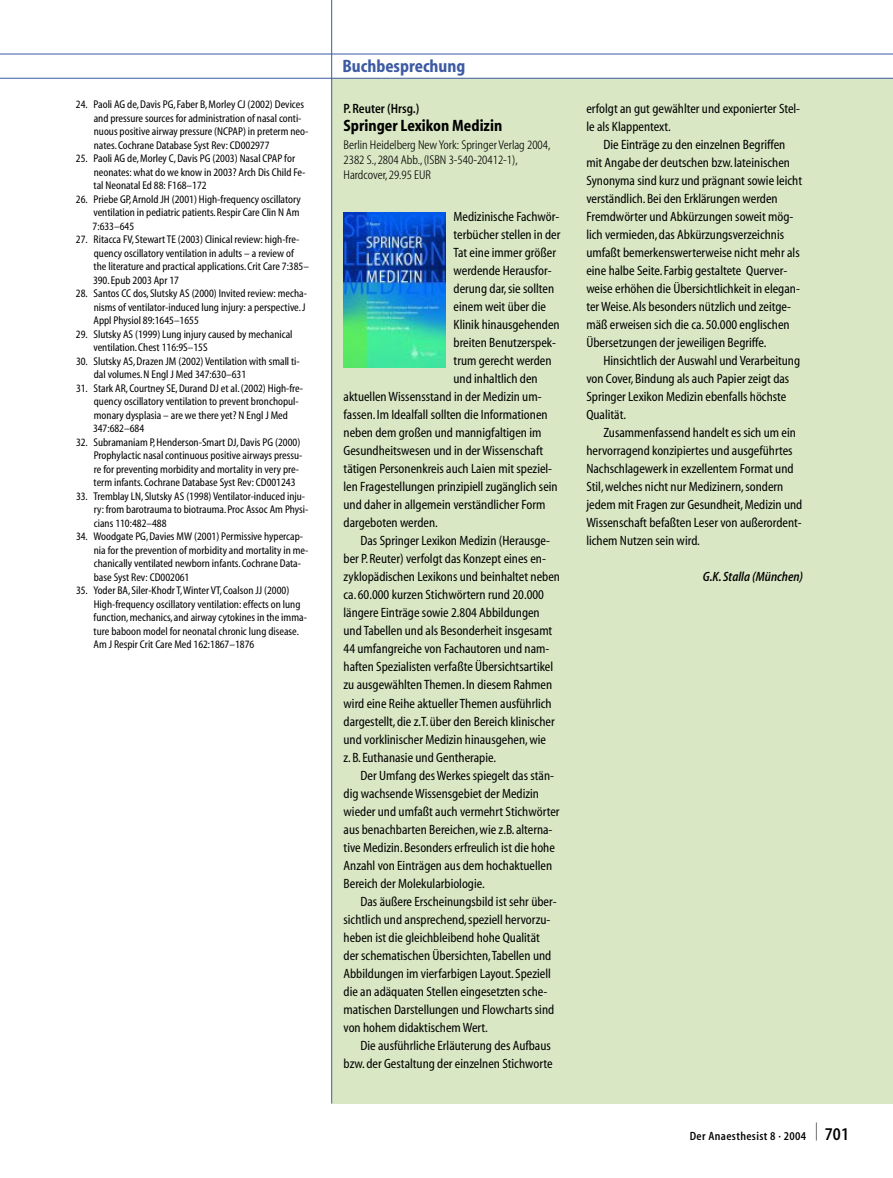
<style>
.page{position:relative;width:893px;height:1178px;background:#fff}
.page>*{position:absolute;margin:0;border:0;box-sizing:border-box;transform-origin:0 0}
.t1{font:700 condensed 18px "S Myriad";color:#3c5ba3}
.t2{font:700 condensed 16.5px "S Myriad";color:#000}
.t3{font:condensed 13.5px/18px "S Myriad";color:#000}
.t4{font:italic 600 condensed 13.5px "S Myriad";color:#000}
.t5{font:600 condensed 13.5px "S Myriad";color:#000}
.t6{font:300 condensed 12.75px/15px "S Myriad";color:#000}
.t7{font:600 condensed 12px "S Myriad";letter-spacing:.03em;color:#000}
.t8{font:condensed 11.25px/13.5px "S Myriad";color:#000}
.s1{font-size:18px}
</style>
<div class="page">
<div style="left:332px;top:78px;width:561px;height:1025px;background:#d9e7c4"></div>
<hr style="left:331px;top:0;width:1px;height:1103px;background:#3c5ba3">
<img style="left:343px;top:213px;width:102px;height:155px">
<hr style="left:0;top:54px;width:893px;height:1px;background:#3c5ba3">
<hr style="left:0;top:78px;width:893px;height:1px;background:#3c5ba3">
<p class="t8" style="left:94px;top:98px;width:216px;text-indent:-18px">24. Paoli AG de, Davis PG, Faber B, Morley CJ (2002) Devices and pressure sources for administration of nasal conti&shy;nuous positive airway pressure (NCPAP) in preterm neo&shy;nates. Cochrane Database Syst Rev: CD002977</p>
<p class="t8" style="left:94px;top:152px;width:213px;text-indent:-18px">25. Paoli AG de, Morley C, Davis PG (2003) Nasal CPAP for neonates: what do we know in 2003? Arch Dis Child Fe&shy;tal Neonatal Ed 88: F168–172</p>
<p class="t8" style="left:93px;top:193px;width:210px;text-align:justify;text-indent:-17px">26. Priebe GP, Arnold JH (2001) High-frequency oscillatory ventilation in pediatric patients. Respir Care Clin N Am 7:633–645</p>
<p class="t8" style="left:93px;top:233px;width:217px;text-indent:-17px">27. Ritacca FV, Stewart TE (2003) Clinical review: high-fre&shy;quency oscillatory ventilation in adults – a review of<br>the literature and practical applications. Crit Care 7:385– 390. Epub 2003 Apr 17</p>
<p class="t8" style="left:94px;top:287px;width:215px;text-indent:-18px">28. Santos CC dos, Slutsky AS (2000) Invited review: mecha&shy;nisms of ventilator-induced lung injury: a perspective. J<br>Appl Physiol 89:1645–1655</p>
<p class="t8" style="left:93px;top:328px;width:201px;text-indent:-18px">29. Slutsky AS (1999) Lung injury caused by mechanical ventilation. Chest 116:9S–15S</p>
<p class="t8" style="left:94px;top:355px;width:207px;text-indent:-18px">30. Slutsky AS, Drazen JM (2002) Ventilation with small ti&shy;dal volumes. N Engl J Med 347:630–631</p>
<p class="t8" style="left:93px;top:382px;width:212px;text-indent:-17px">31. Stark AR, Courtney SE, Durand DJ et al. (2002) High-fre&shy;quency oscillatory ventilation to prevent bronchopul&shy;monary dysplasia – are we there yet? N Engl J Med 347:682–684</p>
<p class="t8" style="left:94px;top:436px;width:210px;text-indent:-18px">32. Subramaniam P, Henderson-Smart DJ, Davis PG (2000)<br>Prophylactic nasal continuous positive airways pressu&shy;re for preventing morbidity and mortality in very pre&shy;term infants. Cochrane Database Syst Rev: CD001243</p>
<p class="t8" style="left:94px;top:490px;width:216px;text-indent:-18px">33. Tremblay LN, Slutsky AS (1998) Ventilator-induced inju&shy;ry: from barotrauma to biotrauma. Proc Assoc Am Physi&shy;cians 110:482–488</p>
<p class="t8" style="left:94px;top:530px;width:216px;text-indent:-18px">34. Woodgate PG, Davies MW (2001) Permissive hypercap&shy;nia for the prevention of morbidity and mortality in me&shy;chanically ventilated newborn infants. Cochrane Data&shy;base Syst Rev: CD002061</p>
<p class="t8" style="left:94px;top:584px;width:215px;text-indent:-18px">35. Yoder BA, Siler-Khodr T, Winter VT, Coalson JJ (2000)<br>High-frequency oscillatory ventilation: effects on lung function, mechanics, and airway cytokines in the imma&shy;ture baboon model for neonatal chronic lung disease.<br>Am J Respir Crit Care Med 162:1867–1876</p>
<h1 class="t1" style="left:343px;top:56px;width:124px">Buchbesprechung</h1>
<p class="t5" style="left:344px;top:102px;width:77px">P. Reuter (Hrsg.)</p>
<p class="t2" style="left:344px;top:118px;width:160px">Springer Lexikon Medizin</p>
<p class="t6" style="left:344px;top:138px;width:208px">Berlin Heidelberg New York: Springer Verlag 2004,<br>2382 S., 2804 Abb., (ISBN 3-540-20412-1),<br>Hardcover, 29.95 EUR</p>
<p class="t3" style="left:454px;top:208px;width:107px">Medizinische Fachwör-</p>
<p class="t3" style="left:454px;top:226px;width:108px">terbücher stellen in der</p>
<p class="t3" style="left:454px;top:244px;width:104px">Tat eine immer größer</p>
<p class="t3" style="left:454px;top:262px;width:100px">werdende Herausfor-</p>
<p class="t3" style="left:454px;top:280px;width:102px">derung dar, sie sollten</p>
<p class="t3" style="left:454px;top:298px;width:94px">einem weit über die</p>
<p class="t3" style="left:454px;top:316px;width:108px">Klinik hinausgehenden</p>
<p class="t3" style="left:454px;top:334px;width:104px">breiten Benutzerspek-</p>
<p class="t3" style="left:454px;top:352px;width:99px">trum gerecht werden</p>
<p class="t3" style="left:454px;top:370px;width:86px">und inhaltlich den</p>
<p class="t3" style="left:344px;top:388px;width:199px">aktuellen Wissensstand in der Medizin um-</p>
<p class="t3" style="left:344px;top:406px;width:206px">fassen. Im Idealfall sollten die Informationen</p>
<p class="t3" style="left:344px;top:424px;width:199px">neben dem großen und mannigfaltigen im</p>
<p class="t3" style="left:344px;top:442px;width:201px">Gesundheitswesen und in der Wissenschaft</p>
<p class="t3" style="left:344px;top:460px;width:210px">tätigen Personenkreis auch Laien mit speziel-</p>
<p class="t3" style="left:344px;top:478px;width:216px">len Fragestellungen prinzipiell zugänglich sein</p>
<p class="t3" style="left:344px;top:496px;width:203px">und daher in allgemein verständlicher Form</p>
<p class="t3" style="left:344px;top:514px;width:96px">dargeboten werden.</p>
<p class="t3" style="left:361px;top:532px;width:191px">Das Springer Lexikon Medizin (Herausge-</p>
<p class="t3" style="left:344px;top:550px;width:204px">ber P. Reuter) verfolgt das Konzept eines en-</p>
<p class="t3" style="left:344px;top:568px;width:218px">zyklopädischen Lexikons und beinhaltet neben</p>
<p class="t3" style="left:344px;top:586px;width:202px">ca. 60.000 kurzen Stichwörtern rund 20.000</p>
<p class="t3" style="left:344px;top:604px;width:198px">längere Einträge sowie 2.804 Abbildungen</p>
<p class="t3" style="left:344px;top:622px;width:210px">und Tabellen und als Besonderheit insgesamt</p>
<p class="t3" style="left:344px;top:640px;width:207px">44 umfangreiche von Fachautoren und nam-</p>
<p class="t3" style="left:344px;top:658px;width:211px">haften Spezialisten verfaßte Übersichtsartikel</p>
<p class="t3" style="left:344px;top:676px;width:210px">zu ausgewählten Themen. In diesem Rahmen</p>
<p class="t3" style="left:344px;top:694px;width:210px">wird eine Reihe aktueller Themen ausführlich</p>
<p class="t3" style="left:344px;top:712px;width:213px">dargestellt, die z.T. über den Bereich klinischer</p>
<p class="t3" style="left:344px;top:730px;width:204px">und vorklinischer Medizin hinausgehen, wie</p>
<p class="t3" style="left:344px;top:748px;width:154px">z. B. Euthanasie und Gentherapie.</p>
<p class="t3" style="left:361px;top:766px;width:195px">Der Umfang des Werkes spiegelt das stän-</p>
<p class="t3" style="left:344px;top:784px;width:197px">dig wachsende Wissensgebiet der Medizin</p>
<p class="t3" style="left:344px;top:802px;width:218px">wieder und umfaßt auch vermehrt Stichwörter</p>
<p class="t3" style="left:344px;top:820px;width:210px">aus benachbarten Bereichen, wie z.B. alterna-</p>
<p class="t3" style="left:344px;top:838px;width:213px">tive Medizin. Besonders erfreulich ist die hohe</p>
<p class="t3" style="left:344px;top:856px;width:210px">Anzahl von Einträgen aus dem hochaktuellen</p>
<p class="t3" style="left:344px;top:874px;width:143px">Bereich der Molekularbiologie.</p>
<p class="t3" style="left:361px;top:892px;width:198px">Das äußere Erscheinungsbild ist sehr über-</p>
<p class="t3" style="left:344px;top:910px;width:208px">sichtlich und ansprechend, speziell hervorzu-</p>
<p class="t3" style="left:344px;top:928px;width:198px">heben ist die gleichbleibend hohe Qualität</p>
<p class="t3" style="left:344px;top:946px;width:209px">der schematischen Übersichten, Tabellen und</p>
<p class="t3" style="left:344px;top:964px;width:209px">Abbildungen im vierfarbigen Layout. Speziell</p>
<p class="t3" style="left:344px;top:982px;width:205px">die an adäquaten Stellen eingesetzten sche-</p>
<p class="t3" style="left:344px;top:1000px;width:212px">matischen Darstellungen und Flowcharts sind</p>
<p class="t3" style="left:344px;top:1018px;width:146px">von hohem didaktischem Wert.</p>
<p class="t3" style="left:361px;top:1036px;width:192px">Die ausführliche Erläuterung des Aufbaus</p>
<p class="t3" style="left:344px;top:1054px;width:210px">bzw. der Gestaltung der einzelnen Stichworte</p>
<p class="t3" style="left:586px;top:100px;width:215px">erfolgt an gut gewählter und exponierter Stel&shy;le als Klappentext.</p>
<p class="t3" style="left:586px;top:136px;width:217px;text-indent:17px">Die Einträge zu den einzelnen Begriffen mit Angabe der deutschen bzw. lateinischen Synonyma sind kurz und prägnant sowie leicht verständlich. Bei den Erklärungen werden Fremdwörter und Abkürzungen soweit mög&shy;lich vermieden, das Abkürzungsverzeichnis umfaßt bemerkenswerterweise nicht mehr als eine halbe Seite. Farbig gestaltete Querver&shy;weise erhöhen die Übersichtlichkeit in elegan&shy;ter Weise. Als besonders nützlich und zeitge&shy;mäß erweisen sich die ca. 50.000 englischen Übersetzungen der jeweiligen Begriffe.</p>
<p class="t3" style="left:586px;top:352px;width:215px;text-indent:17px">Hinsichtlich der Auswahl und Verarbeitung von Cover, Bindung als auch Papier zeigt das Springer Lexikon Medizin ebenfalls höchste Qualität.</p>
<p class="t3" style="left:586px;top:424px;width:217px;text-indent:17px">Zusammenfassend handelt es sich um ein hervorragend konzipiertes und ausgeführtes Nachschlagewerk in exzellentem Format und Stil, welches nicht nur Medizinern, sondern jedem mit Fragen zur Gesundheit, Medizin und Wissenschaft befaßten Leser von außerordent&shy;lichem Nutzen sein wird.</p>
<p class="t4" style="left:703px;top:570px;width:102px">G.K. Stalla (München)</p>
<p class="t7" style="left:690px;top:1129px;width:161px">Der Anaesthesist 8 · 2004 <sup>|</sup> <span class="s1">701</span></p>
</div>
